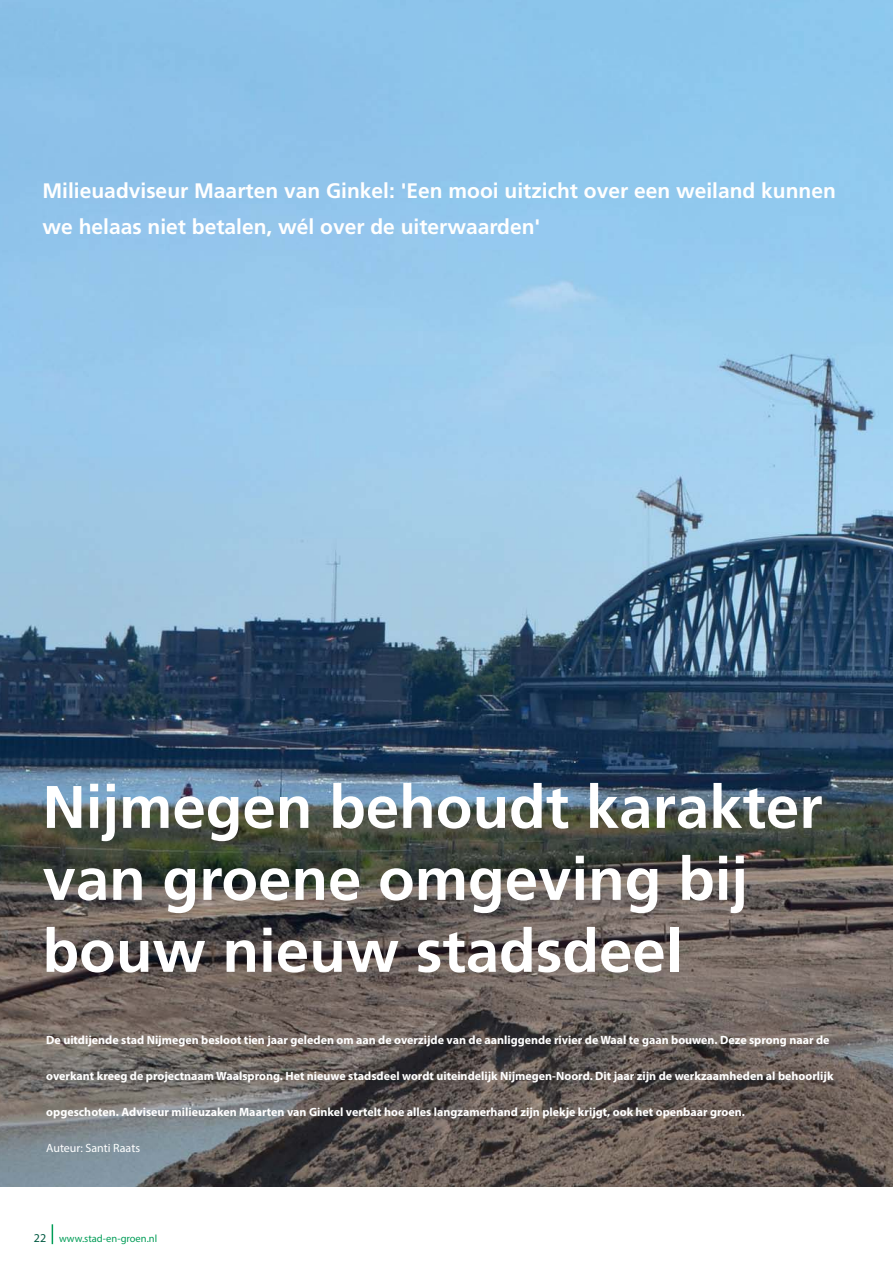
<style>
.page{position:relative;width:893px;height:1263px;background:#fff}
.page>*{position:absolute;margin:0;border:0;box-sizing:border-box;transform-origin:0 0}
.t1{font:700 60px/72px "Frutiger";color:#fff}
.t2{font:700 21px/36px "Frutiger";color:#fff}
.t3{font:700 12px "Myriad Pro";color:#fff}
.t4{font:12px "Myriad Pro";color:#fff}
.t5{font:10.5px "Myriad Pro";color:#009d57}
.s1{font-size:12px;color:#005941}
</style>
<div class="page">
<svg style="left:52px;top:1224px;width:1px;height:20px"></svg>
<img style="left:0;top:0;width:893px;height:1186px">
<h2 class="t2" style="left:42px;top:174px;width:795px">Milieuadviseur Maarten van Ginkel: 'Een mooi uitzicht over een weiland kunnen we helaas niet betalen, wél over de uiterwaarden'</h2>
<h1 class="t1" style="left:42px;top:776px;width:781px">Nijmegen behoudt karakter van groene omgeving bij bouw nieuw stadsdeel</h1>
<p class="t3" style="left:46px;top:1035px;width:785px">De uitdijende stad Nijmegen besloot tien jaar geleden om aan de overzijde van de aanliggende rivier de Waal te gaan bouwen. Deze sprong naar de</p>
<p class="t3" style="left:46px;top:1071px;width:789px">overkant kreeg de projectnaam Waalsprong. Het nieuwe stadsdeel wordt uiteindelijk Nijmegen-Noord. Dit jaar zijn de werkzaamheden al behoorlijk</p>
<p class="t3" style="left:46px;top:1107px;width:700px">opgeschoten. Adviseur milieuzaken Maarten van Ginkel vertelt hoe alles langzamerhand zijn plekje krijgt, ook het openbaar groen.</p>
<p class="t4" style="left:46px;top:1143px;width:95px">Auteur: Santi Raats</p>
<p class="t5" style="left:34px;top:1234px;width:125px"><span class="s1">22</span> www.stad-en-groen.nl</p>
</div>
